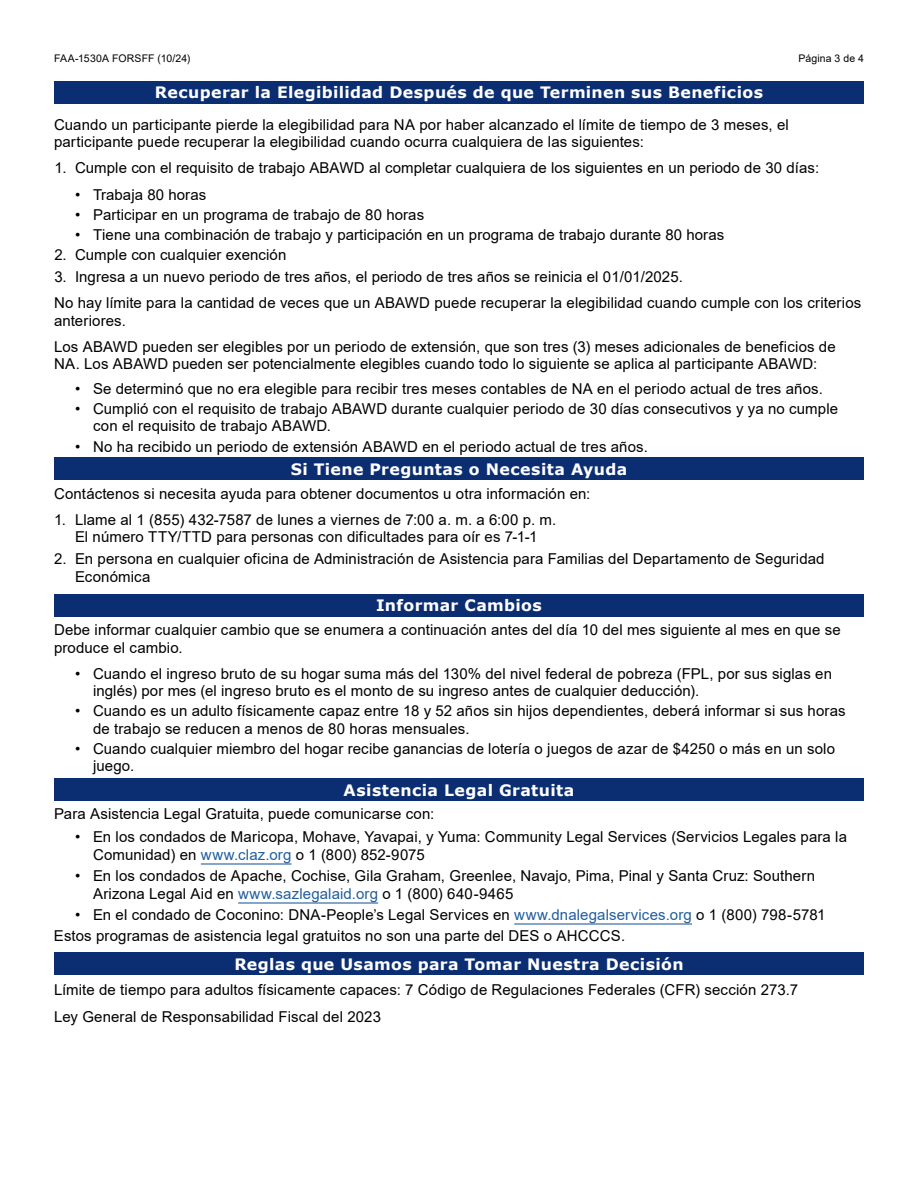
<style>
.page{position:relative;width:918px;height:1188px;background:#fff}
.page>*{position:absolute;margin:0;border:0;box-sizing:border-box;transform-origin:0 0}
.t1{font:700 15.75px "Verdana";letter-spacing:.02em;color:#fff}
.t2{font:15px/17.2px "Arial";letter-spacing:.005em;color:#000}
.t3{font:10.5px "Arial";letter-spacing:.015em;color:#000}
.s1{color:#215e9e}
</style>
<div class="page">
<hr style="left:201px;top:863px;width:91px;height:2px;background:#215e9e">
<hr style="left:238px;top:902px;width:140px;height:2px;background:#215e9e">
<hr style="left:514px;top:923px;width:178px;height:2px;background:#215e9e">
<div style="left:54px;top:81px;width:810px;height:23px;background:#0b2d72"></div>
<div style="left:54px;top:458px;width:810px;height:22px;background:#0b2d72"></div>
<div style="left:54px;top:594px;width:810px;height:22px;background:#0b2d72"></div>
<div style="left:54px;top:778px;width:810px;height:23px;background:#0b2d72"></div>
<div style="left:54px;top:952px;width:810px;height:23px;background:#0b2d72"></div>
<p class="t3" style="left:54px;top:51px;width:138px">FAA-1530A FORSFF (10/24)</p>
<p class="t3" style="left:798px;top:51px;width:67px">Página 3 de 4</p>
<p class="t1" style="left:155px;top:81px;width:610px">Recuperar la Elegibilidad Después de que Terminen sus Beneficios</p>
<p class="t2" style="left:54px;top:116px;width:736px">Cuando un participante pierde la elegibilidad para NA por haber alcanzado el límite de tiempo de 3 meses, el participante puede recuperar la elegibilidad cuando ocurra cualquiera de las siguientes:</p>
<p class="t2" style="left:55px;top:159px;width:766px">1. Cumple con el requisito de trabajo ABAWD al completar cualquiera de los siguientes en un periodo de 30 días:</p>
<p class="t2" style="left:75px;top:186px;width:133px">• Trabaja 80 horas</p>
<p class="t2" style="left:75px;top:206px;width:351px">• Participar en un programa de trabajo de 80 horas</p>
<p class="t2" style="left:75px;top:226px;width:651px">• Tiene una combinación de trabajo y participación en un programa de trabajo durante 80 horas</p>
<p class="t2" style="left:55px;top:246px;width:233px">2. Cumple con cualquier exención</p>
<p class="t2" style="left:54px;top:264px;width:809px;line-height:26.2px">3. Ingresa a un nuevo periodo de tres años, el periodo de tres años se reinicia el 01/01/2025.<br>No hay límite para la cantidad de veces que un ABAWD puede recuperar la elegibilidad cuando cumple con los criterios</p>
<p class="t2" style="left:54px;top:307px;width:783px;line-height:26.2px">anteriores.<br>Los ABAWD pueden ser elegibles por un periodo de extensión, que son tres (3) meses adicionales de beneficios de</p>
<p class="t2" style="left:54px;top:355px;width:765px">NA. Los ABAWD pueden ser potencialmente elegibles cuando todo lo siguiente se aplica al participante ABAWD:</p>
<p class="t2" style="left:75px;top:380px;width:749px">• Se determinó que no era elegible para recibir tres meses contables de NA en el periodo actual de tres años.</p>
<p class="t2" style="left:93px;top:400px;width:747px;text-indent:-18px">• Cumplió con el requisito de trabajo ABAWD durante cualquier periodo de 30 días consecutivos y ya no cumple con el requisito de trabajo ABAWD.</p>
<p class="t2" style="left:75px;top:438px;width:574px">• No ha recibido un periodo de extensión ABAWD en el periodo actual de tres años.</p>
<p class="t1" style="left:291px;top:458px;width:338px">Si Tiene Preguntas o Necesita Ayuda</p>
<p class="t2" style="left:54px;top:485px;width:538px">Contáctenos si necesita ayuda para obtener documentos u otra información en:</p>
<p class="t2" style="left:54px;top:511px;width:504px;text-align:center">1. Llame al 1 (855) 432-7587 de lunes a viernes de 7:00 a. m. a 6:00 p. m.<br>El número TTY/TTD para personas con dificultades para oír es 7-1-1</p>
<p class="t2" style="left:75px;top:550px;width:751px;line-height:18px;text-indent:-21px">2. En persona en cualquier oficina de Administración de Asistencia para Familias del Departamento de Seguridad<br>Económica</p>
<p class="t1" style="left:376px;top:594px;width:167px">Informar Cambios</p>
<p class="t2" style="left:54px;top:621px;width:788px">Debe informar cualquier cambio que se enumera a continuación antes del día 10 del mes siguiente al mes en que se produce el cambio.</p>
<p class="t2" style="left:93px;top:665px;width:741px;text-indent:-18px">• Cuando el ingreso bruto de su hogar suma más del 130% del nivel federal de pobreza (FPL, por sus siglas en inglés) por mes (el ingreso bruto es el monto de su ingreso antes de cualquier deducción).</p>
<p class="t2" style="left:93px;top:702px;width:754px;text-indent:-18px">• Cuando es un adulto físicamente capaz entre 18 y 52 años sin hijos dependientes, deberá informar si sus horas de trabajo se reducen a menos de 80 horas mensuales.</p>
<p class="t2" style="left:93px;top:740px;width:744px;text-indent:-18px">• Cuando cualquier miembro del hogar recibe ganancias de lotería o juegos de azar de $4250 o más en un solo juego.</p>
<p class="t1" style="left:344px;top:779px;width:232px">Asistencia Legal Gratuita</p>
<p class="t2" style="left:54px;top:805px;width:382px">Para Asistencia Legal Gratuita, puede comunicarse con:</p>
<p class="t2" style="left:93px;top:827px;width:756px;line-height:18px;text-indent:-18px">• En los condados de Maricopa, Mohave, Yavapai, y Yuma: Community Legal Services (Servicios Legales para la<br>Comunidad) en <span class="s1">www.claz.org</span> o 1 (800) 852-9075</p>
<p class="t2" style="left:93px;top:866px;width:724px;line-height:18px;text-indent:-18px">• En los condados de Apache, Cochise, Gila Graham, Greenlee, Navajo, Pima, Pinal y Santa Cruz: Southern<br>Arizona Legal Aid en <span class="s1">www.sazlegalaid.org</span> o 1 (800) 640-9465</p>
<p class="t2" style="left:54px;top:904px;width:773px;line-height:21px;text-indent:21px">• En el condado de Coconino: DNA-People’s Legal Services en <span class="s1">www.dnalegalservices.org</span> o 1 (800) 798-5781<br>Estos programas de asistencia legal gratuitos no son una parte del DES o AHCCCS.</p>
<p class="t1" style="left:234px;top:953px;width:451px">Reglas que Usamos para Tomar Nuestra Decisión</p>
<p class="t2" style="left:54px;top:976px;width:746px;line-height:27px">Límite de tiempo para adultos físicamente capaces: 7 Código de Regulaciones Federales (CFR) sección 273.7<br>Ley General de Responsabilidad Fiscal del 2023</p>
</div>
